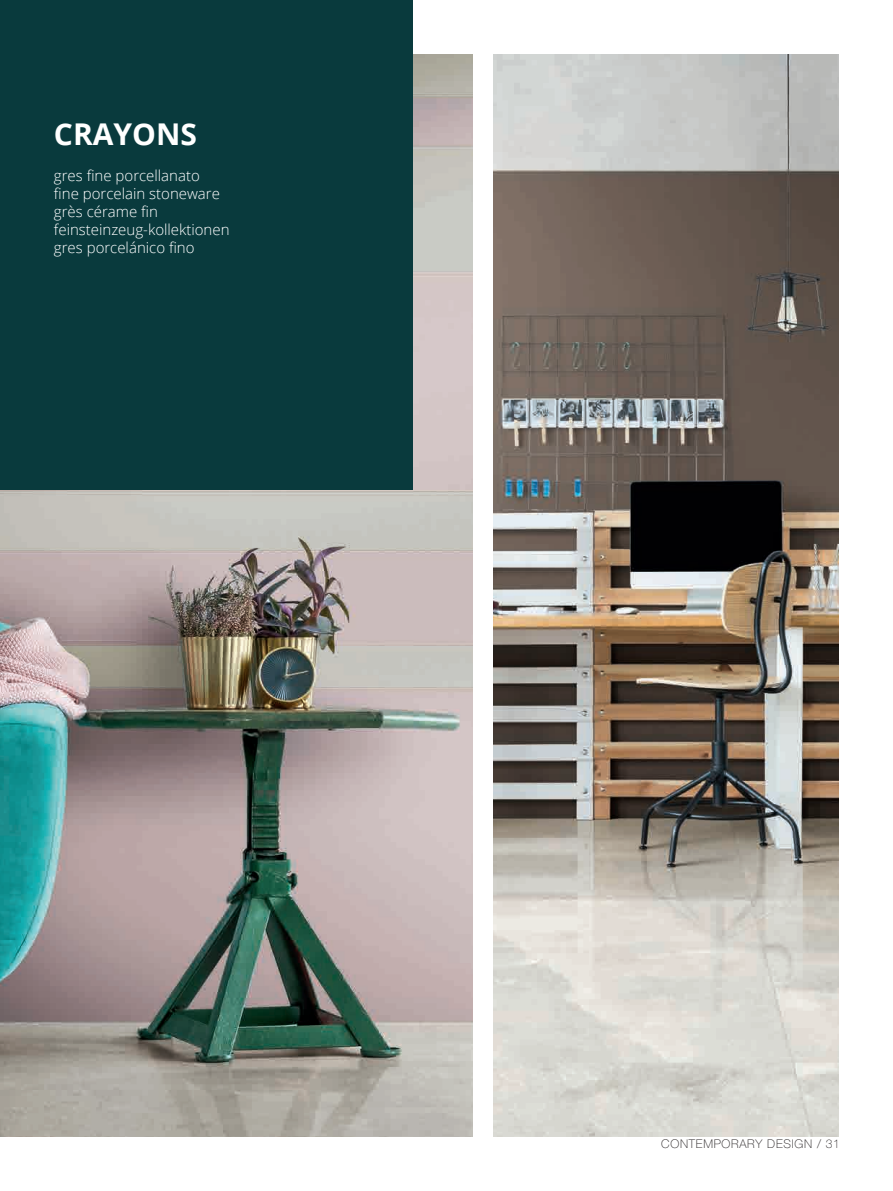
<style>
.page{position:relative;width:893px;height:1191px;background:#fff}
.page>*{position:absolute;margin:0;border:0;box-sizing:border-box;transform-origin:0 0}
.t1{font:700 30px "Open Sans";color:#fff}
.t2{font:300 15px/18px "Open Sans";color:#fff}
.t3{font:100 12px "Helvetica Neue LT Std";letter-spacing:.06em;color:#231f20}
</style>
<div class="page">
<img style="left:493px;top:54px;width:346px;height:1083px">
<img style="left:0;top:54px;width:472px;height:1083px">
<div style="left:0;top:0;width:412px;height:489px;background:#093a3d"></div>
<h1 class="t1" style="left:54px;top:113px;width:145px">CRAYONS</h1>
<p class="t2" style="left:54px;top:167px;width:177px">gres fine porcellanato<br>fine porcelain stoneware grès cérame fin feinsteinzeug-kollektionen gres porcelánico fino</p>
<p class="t3" style="left:661px;top:1137px;width:180px">CONTEMPORARY DESIGN / 31</p>
</div>
